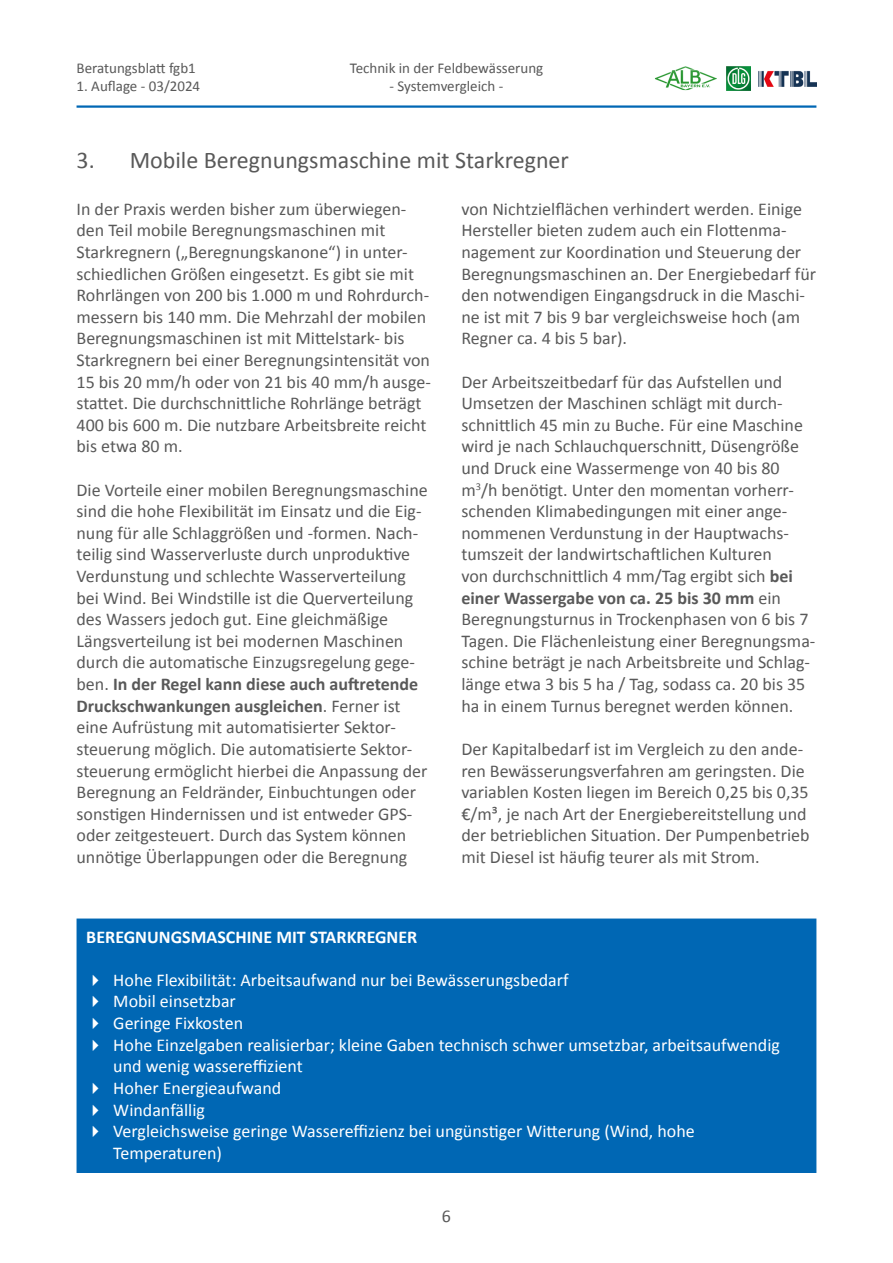
<style>
.page{position:relative;width:893px;height:1263px;background:#fff}
.page>*{position:absolute;margin:0;border:0;box-sizing:border-box;transform-origin:0 0}
.Textseite_Überschrift{font:24px "Calibri";color:#595959}
.Textseite_Text{font:18px/21.6px "Calibri";color:#595959}
.t1{font:18px/21.6px "Calibri";color:#fff}
.Textseite_Text-2{font:700 18px "Calibri";color:#fff}
.t2{font:15px "Calibri";color:#595959}
.s1{font-weight:700}
</style>
<div class="page">
<hr style="left:77px;top:105px;width:739px;height:3px;background:#0067b4">
<img style="left:655px;top:66px;width:62px;height:24px">
<img style="left:727px;top:66px;width:24px;height:25px">
<img style="left:758px;top:70px;width:58px;height:17px">
<div style="left:77px;top:918px;width:739px;height:255px;background:#0067b4;border:2px solid #0067b4"></div>
<p class="t2" style="left:77px;top:59px;width:121px">Beratungsblatt fgb1</p>
<p class="t2" style="left:77px;top:77px;width:125px">1. Auflage - 03/2024</p>
<p class="t2" style="left:350px;top:59px;width:195px">Technik in der Feldbewässerung</p>
<p class="t2" style="left:390px;top:77px;width:115px">- Systemvergleich -</p>
<p class="Textseite_Überschrift" style="left:77px;top:146px;width:494px">3. Mobile Beregnungsmaschine mit Starkregner</p>
<p class="Textseite_Text" style="left:77px;top:197px;width:356px">In der Praxis werden bisher zum überwiegen&shy;den Teil mobile Beregnungsmaschinen mit Starkregnern („Beregnungskanone“) in unter&shy;schiedlichen Größen eingesetzt. Es gibt sie mit Rohrlängen von 200 bis 1.000 m und Rohrdurch&shy;messern bis 140 mm. Die Mehrzahl der mobilen Beregnungsmaschinen ist mit Mittelstark- bis Starkregnern bei einer Beregnungsintensität von 15 bis 20 mm/h oder von 21 bis 40 mm/h ausge&shy;stattet. Die durchschnittliche Rohrlänge beträgt 400 bis 600 m. Die nutzbare Arbeitsbreite reicht bis etwa 80 m.</p>
<p class="Textseite_Text" style="left:77px;top:478px;width:353px">Die Vorteile einer mobilen Beregnungsmaschine sind die hohe Flexibilität im Einsatz und die Eig&shy;nung für alle Schlaggrößen und -formen. Nach&shy;teilig sind Wasserverluste durch unproduktive Verdunstung und schlechte Wasserverteilung bei Wind. Bei Windstille ist die Querverteilung des Wassers jedoch gut. Eine gleichmäßige Längsverteilung ist bei modernen Maschinen durch die automatische Einzugsregelung gege&shy;ben. <span class="s1">In der Regel kann diese auch auftretende Druckschwankungen ausgleichen</span>. Ferner ist eine Aufrüstung mit automatisierter Sektor&shy;steuerung möglich. Die automatisierte Sektor&shy;steuerung ermöglicht hierbei die Anpassung der Beregnung an Feldränder, Einbuchtungen oder sonstigen Hindernissen und ist entweder GPS&shy;oder zeitgesteuert. Durch das System können unnötige Überlappungen oder die Beregnung</p>
<p class="Textseite_Text" style="left:461px;top:197px;width:356px">von Nichtzielflächen verhindert werden. Einige Hersteller bieten zudem auch ein Flottenma&shy;nagement zur Koordination und Steuerung der Beregnungsmaschinen an. Der Energiebedarf für den notwendigen Eingangsdruck in die Maschi&shy;ne ist mit 7 bis 9 bar vergleichsweise hoch (am Regner ca. 4 bis 5 bar).</p>
<p class="Textseite_Text" style="left:461px;top:370px;width:356px">Der Arbeitszeitbedarf für das Aufstellen und Umsetzen der Maschinen schlägt mit durch&shy;schnittlich 45 min zu Buche. Für eine Maschine wird je nach Schlauchquerschnitt, Düsengröße und Druck eine Wassermenge von 40 bis 80 m<sup>3</sup>/h benötigt. Unter den momentan vorherr&shy;schenden Klimabedingungen mit einer ange&shy;nommenen Verdunstung in der Hauptwachs&shy;tumszeit der landwirtschaftlichen Kulturen<br>von durchschnittlich 4 mm/Tag ergibt sich <span class="s1">bei einer Wassergabe von ca. 25 bis 30 mm</span> ein Beregnungsturnus in Trockenphasen von 6 bis 7<br>Tagen. Die Flächenleistung einer Beregnungsma&shy;schine beträgt je nach Arbeitsbreite und Schlag&shy;länge etwa 3 bis 5 ha / Tag, sodass ca. 20 bis 35 ha in einem Turnus beregnet werden können.</p>
<p class="Textseite_Text" style="left:461px;top:737px;width:350px">Der Kapitalbedarf ist im Vergleich zu den ande&shy;ren Bewässerungsverfahren am geringsten. Die variablen Kosten liegen im Bereich 0,25 bis 0,35 €/m³, je nach Art der Energiebereitstellung und der betrieblichen Situation. Der Pumpenbetrieb mit Diesel ist häufig teurer als mit Strom.</p>
<p class="Textseite_Text-2" style="left:86px;top:924px;width:333px">BEREGNUNGSMASCHINE MIT STARKREGNER</p>
<p class="t1" style="left:113px;top:968px;width:457px">Hohe Flexibilität: Arbeitsaufwand nur bei Bewässerungsbedarf</p>
<p class="t1" style="left:113px;top:990px;width:124px">Mobil einsetzbar</p>
<p class="t1" style="left:113px;top:1011px;width:131px">Geringe Fixkosten</p>
<p class="t1" style="left:113px;top:1033px;width:668px">Hohe Einzelgaben realisierbar; kleine Gaben technisch schwer umsetzbar, arbeitsaufwendig und wenig wassereffizient</p>
<p class="t1" style="left:113px;top:1076px;width:170px">Hoher Energieaufwand</p>
<p class="t1" style="left:113px;top:1098px;width:93px">Windanfällig</p>
<p class="t1" style="left:113px;top:1119px;width:583px">Vergleichsweise geringe Wassereffizienz bei ungünstiger Witterung (Wind, hohe<br>Temperaturen)</p>
<p class="Textseite_Text" style="left:442px;top:1205px;width:11px">6</p>
</div>
